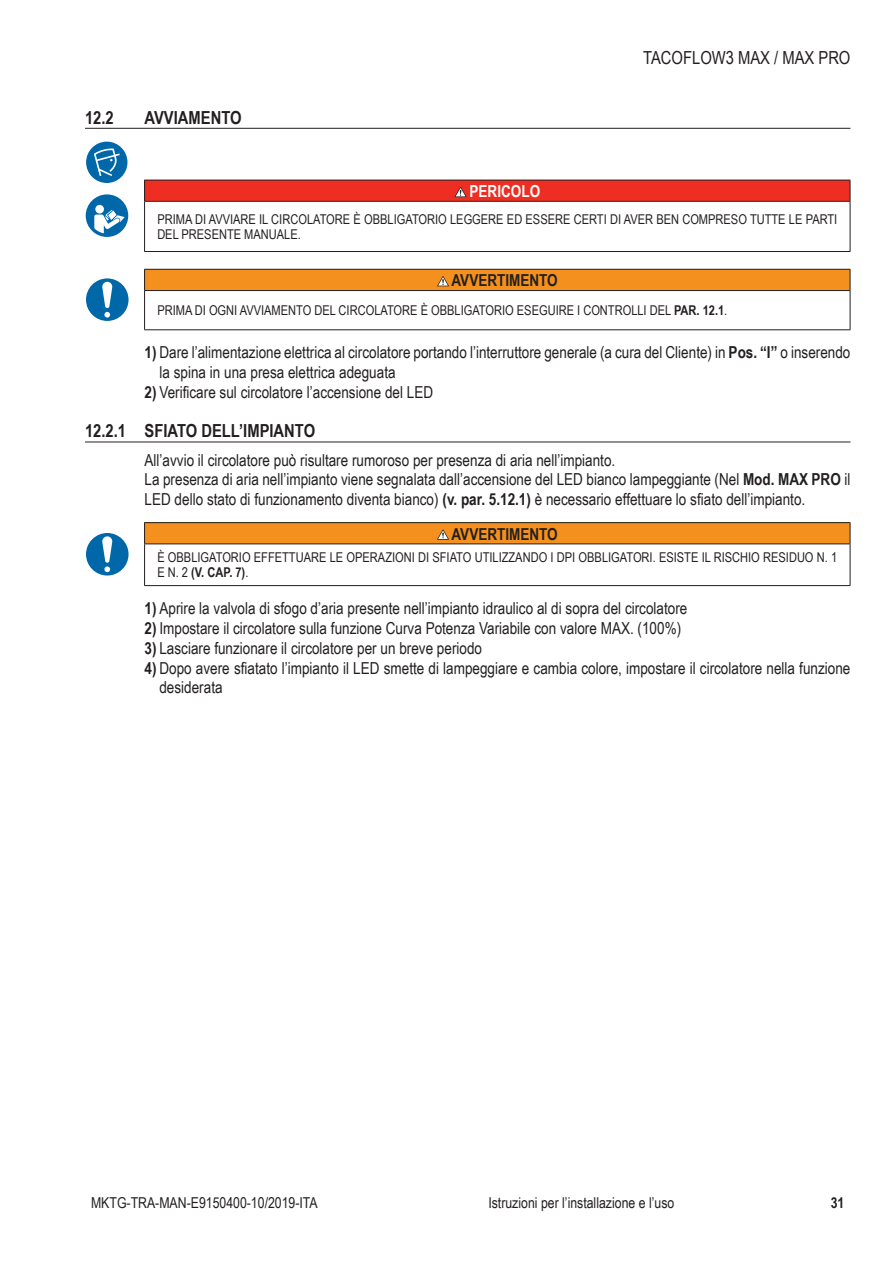
<style>
.page{position:relative;width:893px;height:1263px;background:#fff}
.page>*{position:absolute;margin:0;border:0;box-sizing:border-box;transform-origin:0 0}
.t1{font:700 18px "Arial Narrow";color:#231f20}
.t2{font:18px "Arial Narrow";color:#231f20}
.testo{font:16.5px/19.8px "Arial Narrow";color:#231f20}
.testo_-_Prima_riga{font:16.5px "Arial Narrow";color:#231f20}
.avv__titolo_avverten{font:700 16.5px "Arial Narrow";color:#231f20}
.avv__titolo_pericolo{font:700 16.5px "Arial Narrow";color:#fff}
.t3{font:15px "Arial Narrow";color:#231f20}
.t4{font:700 15px "Arial Narrow";color:#231f20}
.avv__testo{font:13.5px/15px "Arial Narrow";color:#231f20}
.s1{font-weight:700}
</style>
<div class="page">
<hr style="left:85px;top:128px;width:765px;height:1px;background:#231f20">
<hr style="left:85px;top:442px;width:765px;height:1px;background:#231f20">
<div style="left:145px;top:180px;width:705px;height:21px;background:#ee2e22"></div>
<hr style="left:144px;top:180px;width:706px;height:1px;background:#231f20">
<svg style="left:144px;top:180px;width:1px;height:21px"></svg>
<svg style="left:850px;top:180px;width:1px;height:21px"></svg>
<hr style="left:144px;top:201px;width:706px;height:1px;background:#231f20">
<hr style="left:144px;top:202px;width:1px;height:49px;background:#231f20">
<hr style="left:850px;top:202px;width:1px;height:49px;background:#231f20">
<hr style="left:144px;top:251px;width:706px;height:1px;background:#231f20">
<div style="left:86px;top:194px;width:42px;height:43px;background:#0068a9;border-radius:50%"></div>
<svg style="left:94px;top:205px;width:31px;height:28px"></svg>
<svg style="left:455px;top:187px;width:11px;height:10px"></svg>
<div style="left:145px;top:269px;width:705px;height:22px;background:#f4901d"></div>
<hr style="left:144px;top:291px;width:1px;height:38px;background:#231f20">
<hr style="left:850px;top:291px;width:1px;height:38px;background:#231f20">
<hr style="left:144px;top:329px;width:706px;height:1px;background:#231f20">
<hr style="left:144px;top:269px;width:706px;height:1px;background:#231f20">
<svg style="left:144px;top:270px;width:1px;height:20px"></svg>
<svg style="left:850px;top:270px;width:1px;height:20px"></svg>
<hr style="left:144px;top:290px;width:706px;height:1px;background:#231f20">
<div style="left:86px;top:278px;width:43px;height:43px;background:#0068a9;border-radius:50%"></div>
<svg style="left:102px;top:282px;width:10px;height:36px"></svg>
<svg style="left:437px;top:276px;width:12px;height:10px"></svg>
<div style="left:145px;top:523px;width:705px;height:21px;background:#f4901d"></div>
<hr style="left:144px;top:544px;width:1px;height:41px;background:#231f20">
<hr style="left:850px;top:544px;width:1px;height:41px;background:#231f20">
<hr style="left:144px;top:585px;width:706px;height:1px;background:#231f20">
<hr style="left:144px;top:522px;width:706px;height:1px;background:#231f20">
<svg style="left:144px;top:523px;width:1px;height:20px"></svg>
<svg style="left:850px;top:523px;width:1px;height:20px"></svg>
<hr style="left:144px;top:543px;width:706px;height:1px;background:#231f20">
<div style="left:86px;top:533px;width:43px;height:42px;background:#0068a9;border-radius:50%"></div>
<svg style="left:102px;top:536px;width:10px;height:36px"></svg>
<svg style="left:437px;top:529px;width:12px;height:11px"></svg>
<div style="left:86px;top:142px;width:41px;height:41px;background:#0068a9;border-radius:50%"></div>
<svg style="left:94px;top:148px;width:26px;height:28px"></svg>
<p class="t1" style="left:85px;top:104px;width:30px">12.2</p>
<p class="t1" style="left:145px;top:104px;width:99px">AVVIAMENTO</p>
<p class="t2" style="left:643px;top:44px;width:209px">TACOFLOW3 MAX / MAX PRO</p>
<p class="avv__titolo_pericolo" style="left:470px;top:179px;width:72px">PERICOLO</p>
<p class="avv__testo" style="left:157px;top:211px;width:681px">PRIMA DI AVVIARE IL CIRCOLATORE È OBBLIGATORIO LEGGERE ED ESSERE CERTI DI AVER BEN COMPRESO TUTTE LE PARTI<br>DEL PRESENTE MANUALE.</p>
<p class="avv__titolo_avverten" style="left:452px;top:268px;width:108px">AVVERTIMENTO</p>
<p class="avv__testo" style="left:157px;top:302px;width:571px">PRIMA DI OGNI AVVIAMENTO DEL CIRCOLATORE È OBBLIGATORIO ESEGUIRE I CONTROLLI DEL <span class="s1">PAR. 12.1</span>.</p>
<p class="testo" style="left:159px;top:342px;width:692px;text-indent:-15px"><span class="s1">1)</span> Dare l’alimentazione elettrica al circolatore portando l’interruttore generale (a cura del Cliente) in <span class="s1">Pos. “I”</span> o inserendo la spina in una presa elettrica adeguata</p>
<p class="testo" style="left:145px;top:382px;width:290px"><span class="s1">2)</span> Verificare sul circolatore l’accensione del LED</p>
<p class="t1" style="left:85px;top:417px;width:232px">12.2.1 SFIATO DELL’IMPIANTO</p>
<p class="testo_-_Prima_riga" style="left:145px;top:448px;width:472px">All’avvio il circolatore può risultare rumoroso per presenza di aria nell’impianto.</p>
<p class="testo" style="left:145px;top:469px;width:707px">La presenza di aria nell’impianto viene segnalata dall’accensione del LED bianco lampeggiante (Nel <span class="s1">Mod. MAX PRO</span> il<br>LED dello stato di funzionamento diventa bianco) <span class="s1">(v. par. 5.12.1)</span> è necessario effettuare lo sfiato dell’impianto.</p>
<p class="avv__titolo_avverten" style="left:452px;top:521px;width:108px">AVVERTIMENTO</p>
<p class="avv__testo" style="left:157px;top:549px;width:681px">È OBBLIGATORIO EFFETTUARE LE OPERAZIONI DI SFIATO UTILIZZANDO I DPI OBBLIGATORI. ESISTE IL RISCHIO RESIDUO N. 1<br>E N. 2 <span class="s1">(V. CAP. 7)</span>.</p>
<p class="testo" style="left:145px;top:598px;width:544px"><span class="s1">1)</span> Aprire la valvola di sfogo d’aria presente nell’impianto idraulico al di sopra del circolatore</p>
<p class="testo" style="left:145px;top:618px;width:538px"><span class="s1">2)</span> Impostare il circolatore sulla funzione Curva Potenza Variabile con valore MAX. (100%)</p>
<p class="testo" style="left:145px;top:637px;width:339px"><span class="s1">3)</span> Lasciare funzionare il circolatore per un breve periodo</p>
<p class="testo" style="left:159px;top:657px;width:692px;text-indent:-15px"><span class="s1">4)</span> Dopo avere sfiatato l’impianto il LED smette di lampeggiare e cambia colore, impostare il circolatore nella funzione desiderata</p>
<p class="t3" style="left:91px;top:1191px;width:228px">MKTG-TRA-MAN-E9150400-10/2019-ITA</p>
<p class="t3" style="left:488px;top:1191px;width:187px">Istruzioni per l’installazione e l’uso</p>
<p class="t4" style="left:831px;top:1191px;width:15px">31</p>
</div>
